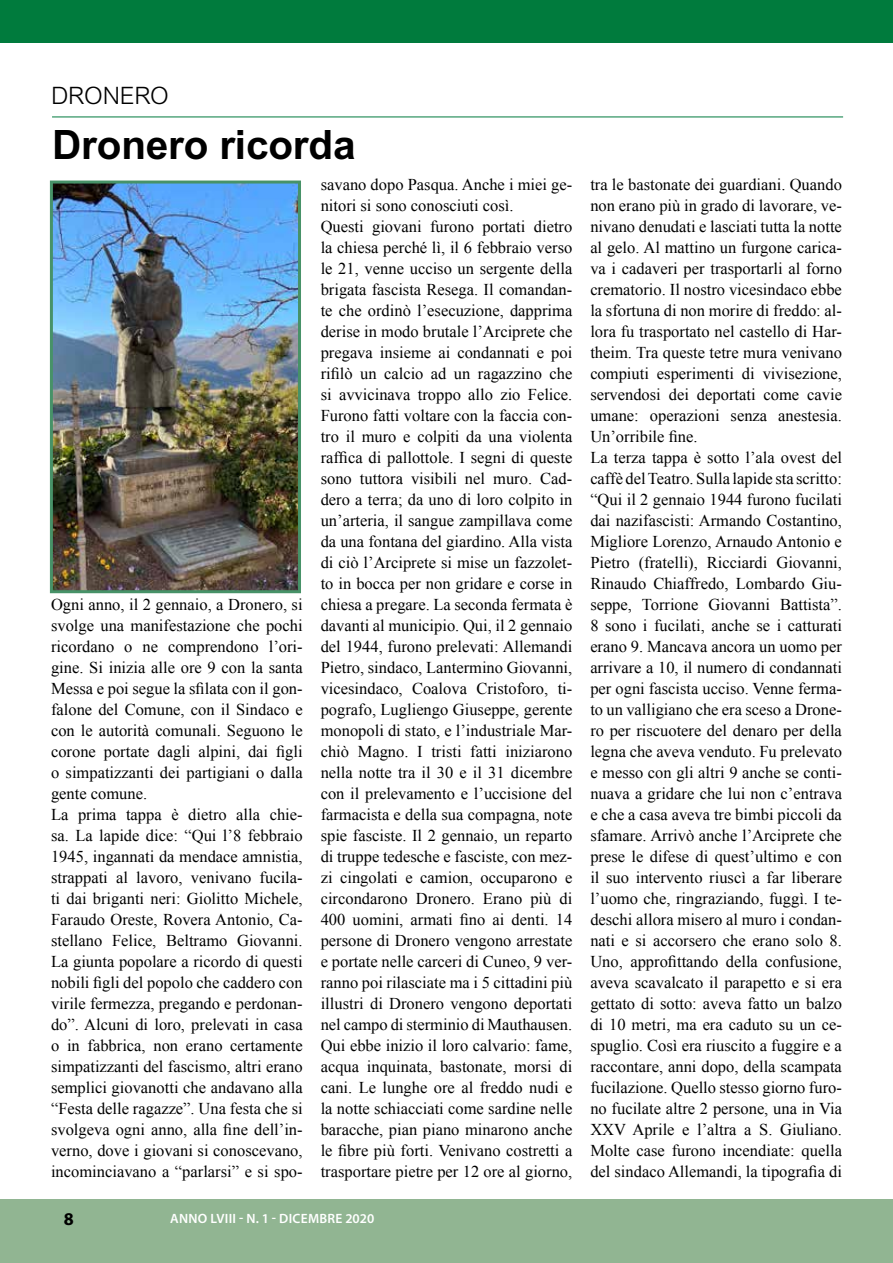
<style>
.page{position:relative;width:893px;height:1263px;background:#fff}
.page>*{position:absolute;margin:0;border:0;box-sizing:border-box;transform-origin:0 0}
.t1{font:700 40.5px "M Arial";letter-spacing:-.005em;color:#000}
.t2{font:300 24px "M Arial";letter-spacing:-.005em;color:#000}
.t3{font:700 18px "Myriad Pro";color:#000}
.t4{font:16.5px/21px "Times New Roman";color:#000}
.t5{font:600 13.5px "Myriad Pro";letter-spacing:.02em;color:#fff}
</style>
<div class="page">
<hr style="left:52px;top:117px;width:791px;height:1px;background:#007b3d">
<img style="left:54px;top:185px;width:243px;height:404px">
<div style="left:50px;top:181px;width:251px;height:412px;border:3px solid #479268"></div>
<div style="left:0;top:1199px;width:893px;height:64px;background:#91b592"></div>
<div style="left:0;top:0;width:893px;height:43px;background:#007b3d"></div>
<h2 class="t2" style="left:51px;top:82px;width:119px">DRONERO</h2>
<h1 class="t1" style="left:52px;top:121px;width:305px">Dronero ricorda</h1>
<p class="t4" style="left:51px;top:593px;width:253px">Ogni anno, il 2 gennaio, a Dronero, si svolge una manifestazione che pochi ricordano o ne comprendono l’ori&shy;gine. Si inizia alle ore 9 con la santa Messa e poi segue la sfilata con il gon&shy;falone del Comune, con il Sindaco e con le autorità comunali. Seguono le corone portate dagli alpini, dai figli o simpatizzanti dei partigiani o dalla gente comune.<br>La prima tappa è dietro alla chie&shy;sa. La lapide dice: “Qui l’8 febbraio 1945, ingannati da mendace amnistia, strappati al lavoro, venivano fucila&shy;ti dai briganti neri: Giolitto Michele, Faraudo Oreste, Rovera Antonio, Ca&shy;stellano Felice, Beltramo Giovanni.<br>La giunta popolare a ricordo di questi nobili figli del popolo che caddero con virile fermezza, pregando e perdonan&shy;do”. Alcuni di loro, prelevati in casa o in fabbrica, non erano certamente simpatizzanti del fascismo, altri erano semplici giovanotti che andavano alla “Festa delle ragazze”. Una festa che si svolgeva ogni anno, alla fine dell’in&shy;verno, dove i giovani si conoscevano, incominciavano a “parlarsi” e si spo-</p>
<p class="t4" style="left:321px;top:173px;width:253px">savano dopo Pasqua. Anche i miei ge&shy;nitori si sono conosciuti così.<br>Questi giovani furono portati dietro la chiesa perché lì, il 6 febbraio verso le 21, venne ucciso un sergente della brigata fascista Resega. Il comandan&shy;te che ordinò l’esecuzione, dapprima derise in modo brutale l’Arciprete che pregava insieme ai condannati e poi rifilò un calcio ad un ragazzino che si avvicinava troppo allo zio Felice.<br>Furono fatti voltare con la faccia con&shy;tro il muro e colpiti da una violenta raffica di pallottole. I segni di queste sono tuttora visibili nel muro. Cad&shy;dero a terra; da uno di loro colpito in un’arteria, il sangue zampillava come da una fontana del giardino. Alla vista di ciò l’Arciprete si mise un fazzolet&shy;to in bocca per non gridare e corse in chiesa a pregare. La seconda fermata è davanti al municipio. Qui, il 2 gennaio del 1944, furono prelevati: Allemandi Pietro, sindaco, Lantermino Giovanni, vicesindaco, Coalova Cristoforo, ti&shy;pografo, Lugliengo Giuseppe, gerente monopoli di stato, e l’industriale Mar&shy;chiò Magno. I tristi fatti iniziarono nella notte tra il 30 e il 31 dicembre con il prelevamento e l’uccisione del farmacista e della sua compagna, note spie fasciste. Il 2 gennaio, un reparto di truppe tedesche e fasciste, con mez&shy;zi cingolati e camion, occuparono e circondarono Dronero. Erano più di 400 uomini, armati fino ai denti. 14 persone di Dronero vengono arrestate e portate nelle carceri di Cuneo, 9 ver&shy;ranno poi rilasciate ma i 5 cittadini più illustri di Dronero vengono deportati nel campo di sterminio di Mauthausen.<br>Qui ebbe inizio il loro calvario: fame, acqua inquinata, bastonate, morsi di cani. Le lunghe ore al freddo nudi e la notte schiacciati come sardine nelle baracche, pian piano minarono anche le fibre più forti. Venivano costretti a trasportare pietre per 12 ore al giorno,</p>
<p class="t4" style="left:590px;top:174px;width:253px">tra le bastonate dei guardiani. Quando non erano più in grado di lavorare, ve&shy;nivano denudati e lasciati tutta la notte al gelo. Al mattino un furgone carica&shy;va i cadaveri per trasportarli al forno crematorio. Il nostro vicesindaco ebbe la sfortuna di non morire di freddo: al&shy;lora fu trasportato nel castello di Har&shy;theim. Tra queste tetre mura venivano compiuti esperimenti di vivisezione, servendosi dei deportati come cavie umane: operazioni senza anestesia.<br>Un’orribile fine.<br>La terza tappa è sotto l’ala ovest del caffè del Teatro. Sulla lapide sta scritto: “Qui il 2 gennaio 1944 furono fucilati dai nazifascisti: Armando Costantino, Migliore Lorenzo, Arnaudo Antonio e Pietro (fratelli), Ricciardi Giovanni, Rinaudo Chiaffredo, Lombardo Giu&shy;seppe, Torrione Giovanni Battista”.<br>8 sono i fucilati, anche se i catturati erano 9. Mancava ancora un uomo per arrivare a 10, il numero di condannati per ogni fascista ucciso. Venne ferma&shy;to un valligiano che era sceso a Drone&shy;ro per riscuotere del denaro per della legna che aveva venduto. Fu prelevato e messo con gli altri 9 anche se conti&shy;nuava a gridare che lui non c’entrava e che a casa aveva tre bimbi piccoli da sfamare. Arrivò anche l’Arciprete che prese le difese di quest’ultimo e con il suo intervento riuscì a far liberare l’uomo che, ringraziando, fuggì. I te&shy;deschi allora misero al muro i condan&shy;nati e si accorsero che erano solo 8.<br>Uno, approfittando della confusione, aveva scavalcato il parapetto e si era gettato di sotto: aveva fatto un balzo di 10 metri, ma era caduto su un ce&shy;spuglio. Così era riuscito a fuggire e a raccontare, anni dopo, della scampata fucilazione. Quello stesso giorno furo&shy;no fucilate altre 2 persone, una in Via XXV Aprile e l’altra a S. Giuliano.<br>Molte case furono incendiate: quella del sindaco Allemandi, la tipografia di</p>
<p class="t3" style="left:64px;top:1207px;width:11px">8</p>
<p class="t5" style="left:170px;top:1210px;width:206px">ANNO LVIII - N. 1 - DICEMBRE 2020</p>
</div>
